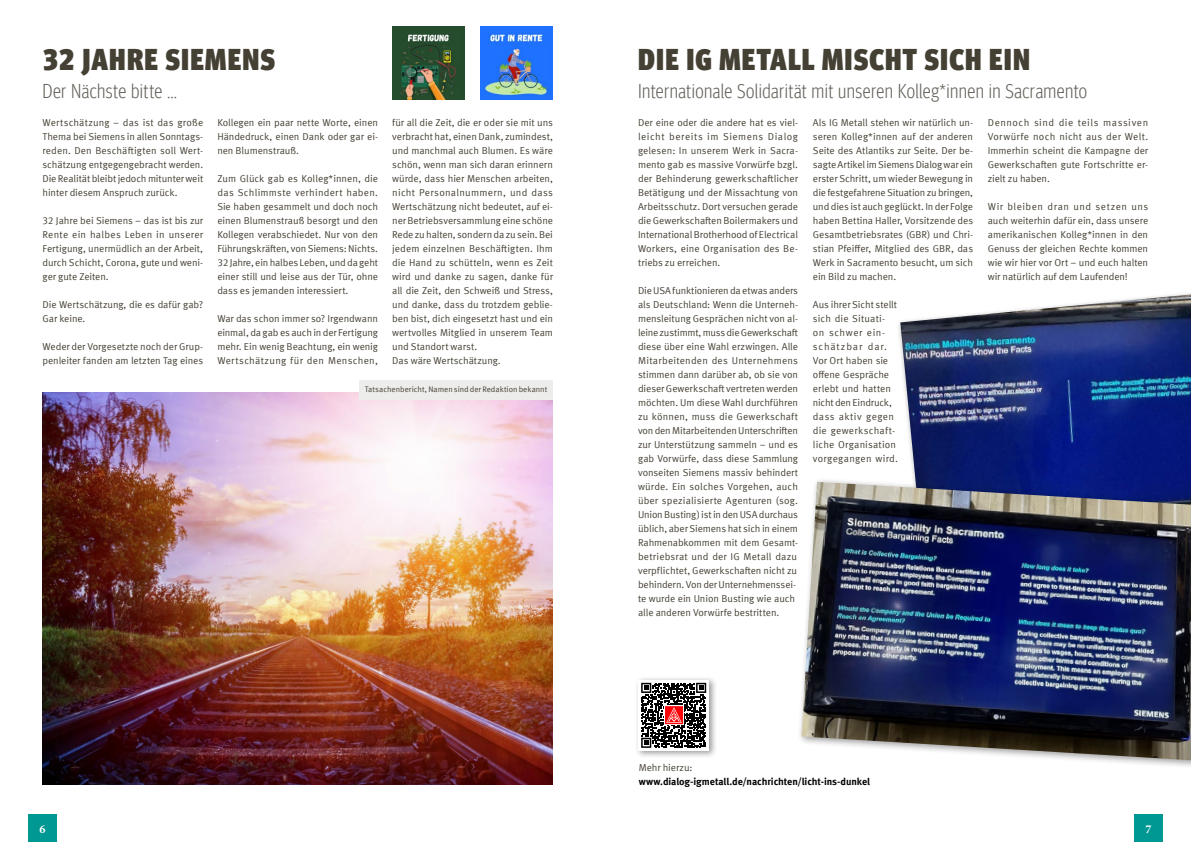
<style>
.page{position:relative;width:1191px;height:842px;background:#fff}
.page>*{position:absolute;margin:0;border:0;box-sizing:border-box;transform-origin:0 0}
.t1{font:900 condensed 30px "Meta Head IGM";letter-spacing:.04em;color:#454034}
.t2{font:300 condensed 20px "Meta Head IGM";letter-spacing:.02em;color:#625f57}
.t3{font:700 12px "Minion Pro";color:#fff}
.t4{font:10px/14px "Meta IGM";letter-spacing:-.01em;color:#454034;text-align:justify}
.t5{font:10px/14px "Meta IGM";letter-spacing:.015em;color:#454034}
.t6{font:700 10px "Meta IGM";letter-spacing:-.01em;color:#000}
.t7{font:8px "Meta IGM";color:#454034}
</style>
<div class="page">
<img style="left:43px;top:392px;width:510px;height:393px">
<div style="left:634px;top:676px;width:83px;height:83px;background:#000;opacity:.4"></div>
<div style="left:638px;top:680px;width:71px;height:71px;background:#fff"></div>
<svg style="left:641px;top:683px;width:65px;height:65px"></svg>
<img style="left:664px;top:706px;width:19px;height:19px">
<img style="left:900px;top:294px;width:291px;height:183px">
<div style="left:797px;top:477px;width:394px;height:292px;background:#000;opacity:.4"></div>
<img style="left:801px;top:482px;width:390px;height:278px">
<img style="left:392px;top:27px;width:73px;height:72px">
<img style="left:480px;top:27px;width:73px;height:72px">
<div style="left:359px;top:381px;width:194px;height:19px;background:#ededec"></div>
<div style="left:1134px;top:814px;width:28px;height:28px;background:#009892"></div>
<div style="left:29px;top:814px;width:28px;height:28px;background:#009892"></div>
<h1 class="t1" style="left:43px;top:36px;width:234px">32 JAHRE SIEMENS</h1>
<h2 class="t2" style="left:43px;top:77px;width:136px">Der Nächste bitte …</h2>
<p class="t4" style="left:43px;top:115px;width:162px">Wertschätzung – das ist das große Thema bei Siemens in allen Sonntags&shy;reden. Den Beschäftigten soll Wert&shy;schätzung entgegengebracht werden.<br>Die Realität bleibt jedoch mitunter weit hinter diesem Anspruch zurück.</p>
<p class="t4" style="left:43px;top:213px;width:162px">32 Jahre bei Siemens – das ist bis zur Rente ein halbes Leben in unserer Fertigung, unermüdlich an der Arbeit, durch Schicht, Corona, gute und weni&shy;ger gute Zeiten.</p>
<p class="t4" style="left:43px;top:297px;width:162px">Die Wertschätzung, die es dafür gab?<br>Gar keine.</p>
<p class="t4" style="left:43px;top:339px;width:162px">Weder der Vorgesetzte noch der Grup&shy;penleiter fanden am letzten Tag eines</p>
<p class="t4" style="left:217px;top:115px;width:162px">Kollegen ein paar nette Worte, einen Händedruck, einen Dank oder gar ei&shy;nen Blumenstrauß.</p>
<p class="t4" style="left:217px;top:171px;width:162px">Zum Glück gab es Kolleg*innen, die das Schlimmste verhindert haben.<br>Sie haben gesammelt und doch noch einen Blumenstrauß besorgt und den Kollegen verabschiedet. Nur von den Führungskräften, von Siemens: Nichts.<br>32 Jahre, ein halbes Leben, und da geht einer still und leise aus der Tür, ohne dass es jemanden interessiert.</p>
<p class="t4" style="left:217px;top:311px;width:162px">War das schon immer so? Irgendwann einmal, da gab es auch in der Fertigung mehr. Ein wenig Beachtung, ein wenig Wertschätzung für den Menschen,</p>
<p class="t4" style="left:392px;top:115px;width:162px;text-align:left">für all die Zeit, die er oder sie mit uns verbracht hat, einen Dank, zumindest, und manchmal auch Blumen. Es wäre schön, wenn man sich daran erinnern würde, dass hier Menschen arbeiten, nicht Personalnummern, und dass Wertschätzung nicht bedeutet, auf ei&shy;ner Betriebsversammlung eine schöne Rede zu halten, sondern da zu sein. Bei jedem einzelnen Beschäftigten. Ihm die Hand zu schütteln, wenn es Zeit wird und danke zu sagen, danke für all die Zeit, den Schweiß und Stress, und danke, dass du trotzdem geblie&shy;ben bist, dich eingesetzt hast und ein wertvolles Mitglied in unserem Team und Standort warst.<br>Das wäre Wertschätzung.</p>
<p class="t7" style="left:365px;top:384px;width:184px">Tatsachenbericht, Namen sind der Redaktion bekannt</p>
<h1 class="t1" style="left:638px;top:36px;width:393px">DIE IG METALL MISCHT SICH EIN</h1>
<h2 class="t2" style="left:638px;top:77px;width:451px">Internationale Solidarität mit unseren Kolleg*innen in Sacramento</h2>
<p class="t4" style="left:638px;top:115px;width:162px">Der eine oder die andere hat es viel&shy;leicht bereits im Siemens Dialog gelesen: In unserem Werk in Sacra&shy;mento gab es massive Vorwürfe bzgl. der Behinderung gewerkschaftlicher Betätigung und der Missachtung von Arbeitsschutz. Dort versuchen gerade die Gewerkschaften Boilermakers und International Brotherhood of Electrical Workers, eine Organisation des Be&shy;triebs zu erreichen.</p>
<p class="t4" style="left:638px;top:283px;width:162px;text-align:left">Die USA funktionieren da etwas anders als Deutschland: Wenn die Unterneh&shy;mensleitung Gesprächen nicht von al&shy;leine zustimmt, muss die Gewerkschaft diese über eine Wahl erzwingen. Alle Mitarbeitenden des Unternehmens stimmen dann darüber ab, ob sie von dieser Gewerkschaft vertreten werden möchten. Um diese Wahl durchführen zu können, muss die Gewerkschaft von den Mitarbeitenden Unterschriften zur Unterstützung sammeln – und es gab Vorwürfe, dass diese Sammlung vonseiten Siemens massiv behindert würde. Ein solches Vorgehen, auch über spezialisierte Agenturen (sog.<br>Union Busting) ist in den USA durchaus üblich, aber Siemens hat sich in einem Rahmenabkommen mit dem Gesamt&shy;betriebsrat und der IG Metall dazu verpflichtet, Gewerkschaften nicht zu behindern. Von der Unternehmenssei&shy;te wurde ein Union Busting wie auch alle anderen Vorwürfe bestritten.</p>
<p class="t4" style="left:987px;top:115px;width:162px">Dennoch sind die teils massiven Vorwürfe noch nicht aus der Welt.<br>Immerhin scheint die Kampagne der Gewerkschaften gute Fortschritte er&shy;zielt zu haben.</p>
<p class="t4" style="left:987px;top:199px;width:162px">Wir bleiben dran und setzen uns auch weiterhin dafür ein, dass unsere amerikanischen Kolleg*innen in den Genuss der gleichen Rechte kommen wie wir hier vor Ort – und euch halten wir natürlich auf dem Laufenden!</p>
<p class="t4" style="left:813px;top:115px;width:162px">Als IG Metall stehen wir natürlich un&shy;seren Kolleg*innen auf der anderen Seite des Atlantiks zur Seite. Der be&shy;sagte Artikel im Siemens Dialog war ein erster Schritt, um wieder Bewegung in die festgefahrene Situation zu bringen, und dies ist auch geglückt. In der Folge haben Bettina Haller, Vorsitzende des Gesamtbetriebsrates (GBR) und Chri&shy;stian Pfeiffer, Mitglied des GBR, das Werk in Sacramento besucht, um sich ein Bild zu machen.</p>
<p class="t5" style="left:813px;top:297px;width:87px">Aus ihrer Sicht stellt sich die Situati&shy;on schwer ein&shy;schätzbar dar.<br>Vor Ort haben sie offene Gespräche erlebt und hatten nicht den Eindruck, dass aktiv gegen die gewerkschaft&shy;liche Organisation vorgegangen wird.</p>
<p class="t4" style="left:638px;top:759px;width:55px">Mehr hierzu:</p>
<p class="t6" style="left:638px;top:773px;width:233px">www.dialog-igmetall.de/nachrichten/licht-ins-dunkel</p>
<p class="t3" style="left:40px;top:820px;width:7px">6</p>
<p class="t3" style="left:1145px;top:820px;width:7px">7</p>
</div>
